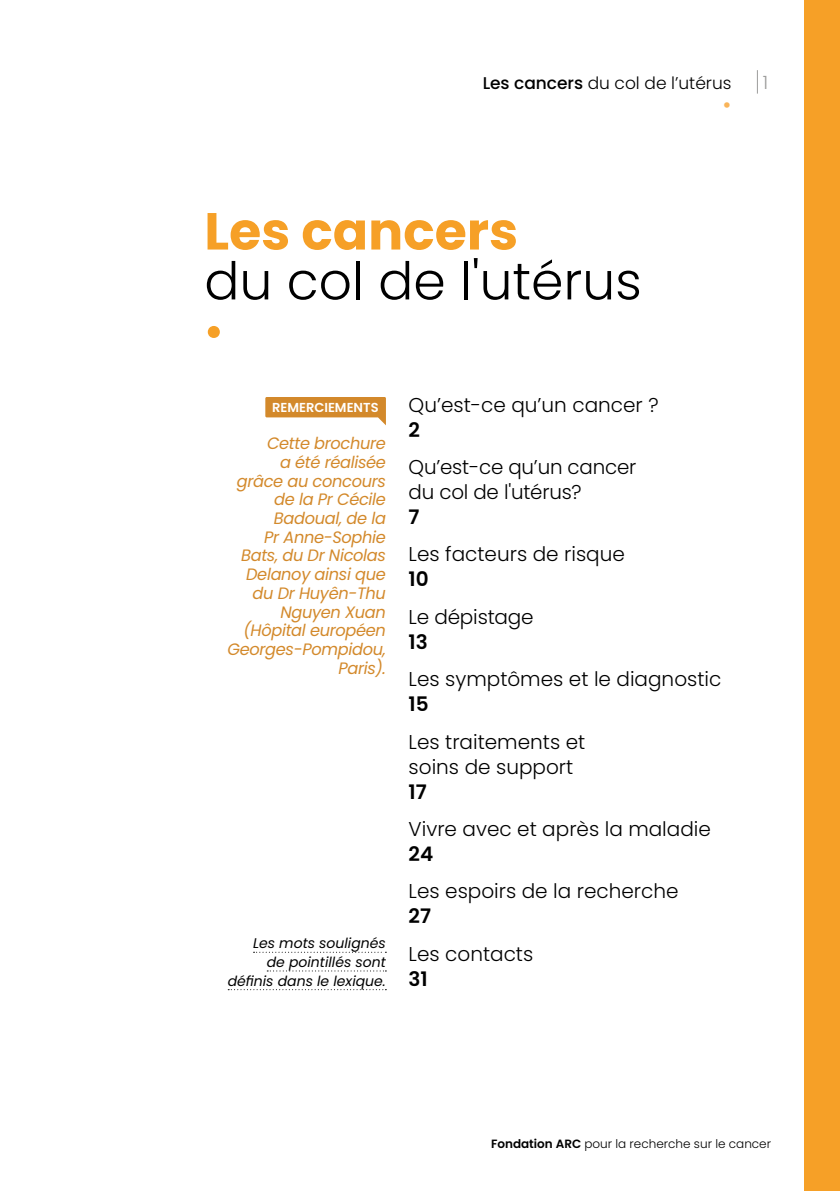
<style>
.page{position:relative;width:840px;height:1191px;background:#fff}
.page>*{position:absolute;margin:0;border:0;box-sizing:border-box;transform-origin:0 0}
.t1{font:300 52px "Poppins";color:#000}
.t2{font:700 52px "Poppins";color:#f6a027}
.t3{font:300 52px "Poppins";color:#f6a027}
.t4{font:300 20px/25px "Poppins";color:#000}
.t5{font:600 20px "Poppins";color:#000}
.t6{font:300 18.2px "Poppins";color:#9d9d9c}
.t7{font:700 18px "Poppins";color:#f9b459}
.t8{font:300 17px "Poppins";color:#000}
.t9{font:italic 16.4px/18.8px "Poppins";letter-spacing:-.02em;color:#d3892b;text-align:right}
.t10{font:italic 14px/18.8px "Poppins";color:#000;text-align:right}
.t11{font:600 13px "Poppins";color:#fff}
.t12{font:300 12px "Poppins";color:#000}
.s1{font-weight:500}
.s2{font-weight:600}
</style>
<div class="page">
<div style="left:803px;top:0;width:36px;height:1191px;background:#f6a027"></div>
<svg style="left:253px;top:951px;width:133px;height:1px"></svg>
<svg style="left:267px;top:970px;width:119px;height:1px"></svg>
<svg style="left:228px;top:989px;width:158px;height:1px"></svg>
<svg style="left:265px;top:397px;width:121px;height:28px"></svg>
<p class="t8" style="left:482px;top:73px;width:250px"><span class="s1">Les cancers</span> du col de l’utérus</p>
<p class="t7" style="left:722px;top:94px;width:11px">•</p>
<p class="t6" style="left:762px;top:72px;width:7px">1</p>
<h1 class="t2" style="left:204px;top:201px;width:315px">Les cancers</h1>
<h1 class="t1" style="left:204px;top:251px;width:438px">du col de l'utérus</h1>
<h1 class="t3" style="left:204px;top:301px;width:21px">•</h1>
<p class="t11" style="left:272px;top:400px;width:108px">REMERCIEMENTS</p>
<p class="t9" style="left:227px;top:434px;width:160px">Cette brochure<br>a été réalisée<br>grâce au concours de la Pr Cécile<br>Badoual, de la<br>Pr Anne-Sophie<br>Bats, du Dr Nicolas<br>Delanoy ainsi que du Dr Huyên-Thu<br>Nguyen Xuan (Hôpital européen<br>Georges-Pompidou,<br>Paris).</p>
<p class="t10" style="left:227px;top:934px;width:160px">Les mots soulignés<br>de pointillés sont définis dans le lexique.</p>
<p class="t4" style="left:408px;top:392px;width:251px">Qu’est-ce qu’un cancer ?</p>
<p class="t5" style="left:408px;top:418px;width:13px">2</p>
<p class="t4" style="left:408px;top:455px;width:229px">Qu’est-ce qu’un cancer du col de l'utérus?</p>
<p class="t5" style="left:408px;top:505px;width:12px">7</p>
<p class="t4" style="left:408px;top:542px;width:217px">Les facteurs de risque</p>
<p class="t5" style="left:408px;top:568px;width:22px">10</p>
<p class="t4" style="left:408px;top:604px;width:126px">Le dépistage</p>
<p class="t5" style="left:408px;top:630px;width:21px">13</p>
<p class="t4" style="left:408px;top:667px;width:314px">Les symptômes et le diagnostic</p>
<p class="t5" style="left:408px;top:692px;width:22px">15</p>
<p class="t4" style="left:408px;top:729px;width:178px">Les traitements et soins de support</p>
<p class="t5" style="left:408px;top:780px;width:20px">17</p>
<p class="t4" style="left:408px;top:816px;width:303px">Vivre avec et après la maladie</p>
<p class="t5" style="left:408px;top:842px;width:26px">24</p>
<p class="t4" style="left:408px;top:879px;width:271px">Les espoirs de la recherche</p>
<p class="t5" style="left:408px;top:904px;width:24px">27</p>
<p class="t4" style="left:408px;top:941px;width:126px">Les contacts</p>
<p class="t5" style="left:408px;top:967px;width:21px">31</p>
<p class="t12" style="left:490px;top:1136px;width:281px"><span class="s2">Fondation ARC</span> pour la recherche sur le cancer</p>
</div>
